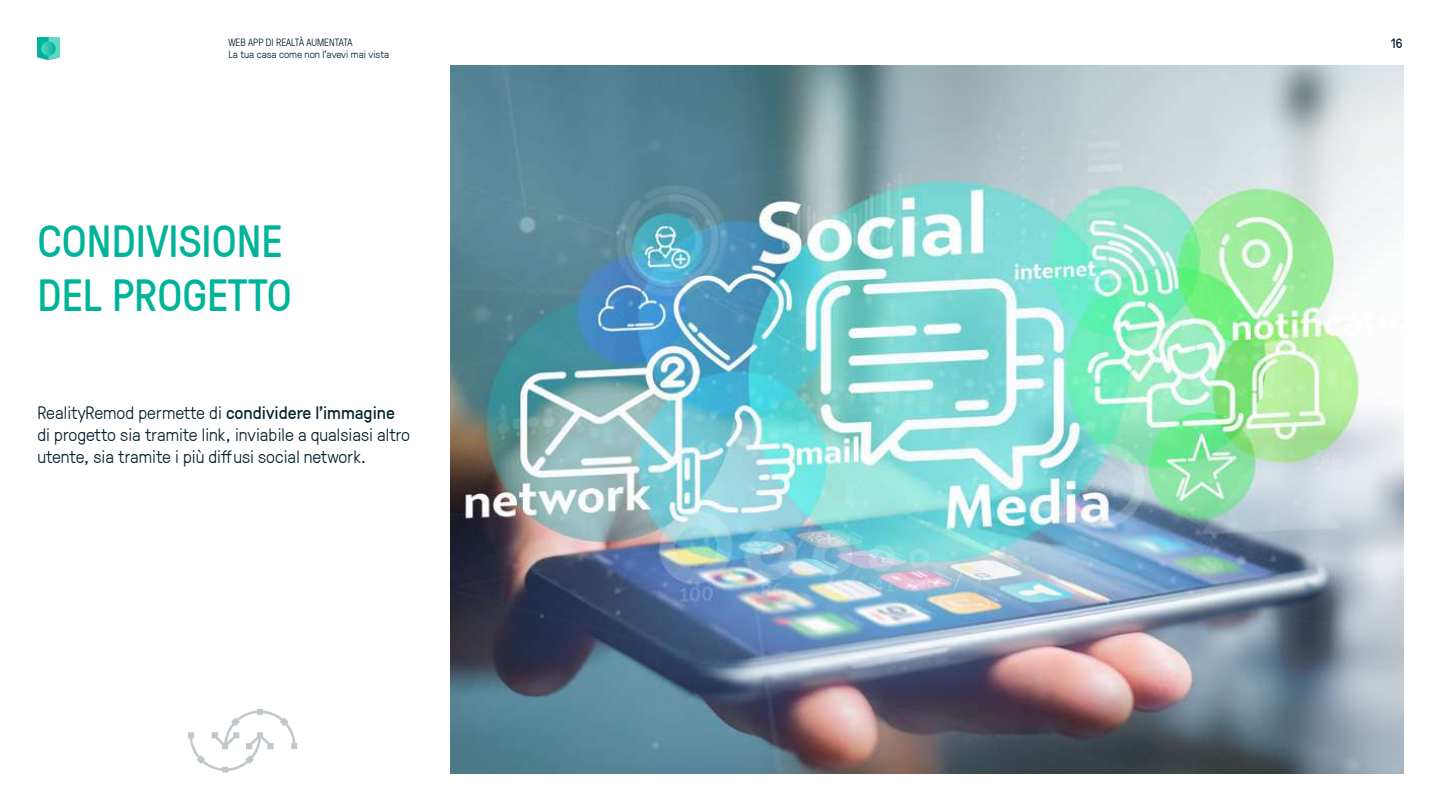
<style>
.page{position:relative;width:1440px;height:810px;background:#fff}
.page>*{position:absolute;margin:0;border:0;box-sizing:border-box;transform-origin:0 0}
.t1{font:45px/54px "GT Pressura";color:#00b499}
.t2{font:300 18px/21.6px "GT Pressura";color:#03212f}
.t3{font:13.5px "GT Pressura";color:#03212f}
.t4{font:300 10.5px "GT Pressura";color:#03212f}
.s1{font-weight:400}
</style>
<div class="page">
<img style="left:451px;top:65px;width:952px;height:708px">
<img style="left:38px;top:38px;width:22px;height:22px">
<img style="left:188px;top:709px;width:110px;height:64px">
<p class="t4" style="left:228px;top:35px;width:126px">WEB APP DI REALTÀ AUMENTATA</p>
<p class="t3" style="left:1391px;top:34px;width:13px">16</p>
<p class="t4" style="left:228px;top:47px;width:162px">La tua casa come non l’avevi mai vista</p>
<h1 class="t1" style="left:38px;top:212px;width:256px">CONDIVISIONE<br>DEL PROGETTO</h1>
<p class="t2" style="left:38px;top:401px;width:374px">RealityRemod permette di <span class="s1">condividere l’immagine </span>di progetto sia tramite link, inviabile a qualsiasi altro utente, sia tramite i più diffusi social network.</p>
</div>
